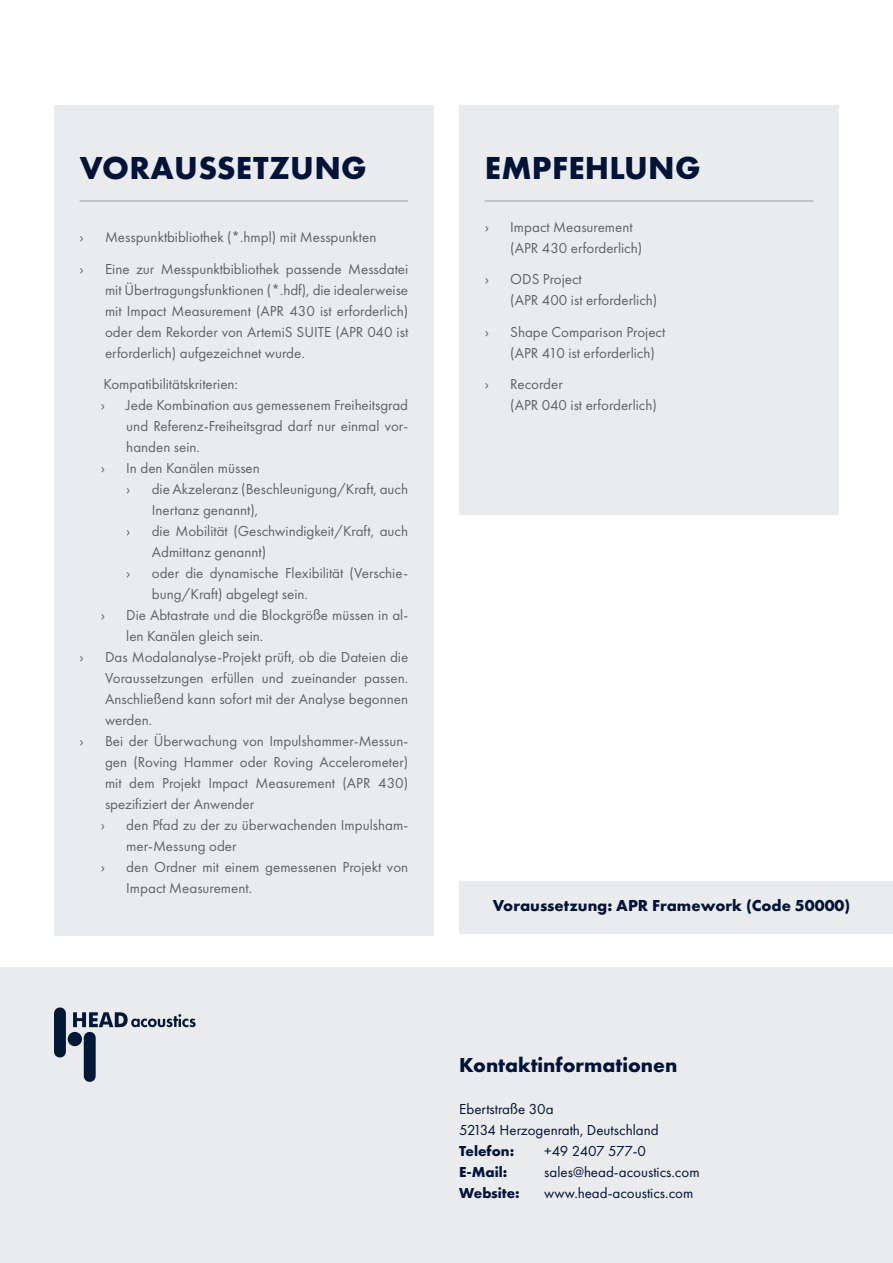
<style>
.page{position:relative;width:893px;height:1263px;background:#fff}
.page>*{position:absolute;margin:0;border:0;box-sizing:border-box;transform-origin:0 0}
.Ueberschrift_DE_Infokaesten_Key-feat__Ap{font:700 33px "Futura PT";letter-spacing:.01em;color:#001338}
.t1{font:700 21px "Futura PT";color:#001338}
.t2{font:700 16.5px "Futura PT";color:#001338}
.Liste_EN_Key-Features_Applications{font:15px/21px "Futura PT";color:#636366}
.t3{font:15px/21px "Futura PT";color:#001338}
.t4{font:700 15px "Futura PT";color:#001338}
.t5{font:15px "Futura PT";letter-spacing:-.03em;color:#001338}
</style>
<div class="page">
<div style="left:0;top:967px;width:893px;height:296px;background:#e9ebec"></div>
<svg style="left:54px;top:1007px;width:12px;height:51px"></svg>
<div style="left:68px;top:1032px;width:14px;height:14px;background:#001836;border-radius:50%"></div>
<svg style="left:73px;top:1012px;width:123px;height:70px"></svg>
<div style="left:54px;top:106px;width:380px;height:829px;background:#e9ebec"></div>
<div style="left:459px;top:106px;width:380px;height:409px;background:#e9ebec"></div>
<hr style="left:80px;top:200px;width:328px;height:2px;background:#a8a9ad">
<hr style="left:485px;top:200px;width:328px;height:2px;background:#a8a9ad">
<div style="left:459px;top:882px;width:434px;height:52px;background:#e9ebec"></div>
<p class="Ueberschrift_DE_Infokaesten_Key-feat__Ap" style="left:80px;top:147px;width:289px">VORAUSSETZUNG</p>
<p class="Liste_EN_Key-Features_Applications" style="left:80px;top:227px;width:6px">›</p>
<p class="Liste_EN_Key-Features_Applications" style="left:105px;top:227px;width:273px">Messpunktbibliothek (*.hmpl) mit Messpunkten</p>
<p class="Liste_EN_Key-Features_Applications" style="left:80px;top:258px;width:6px">›</p>
<p class="Liste_EN_Key-Features_Applications" style="left:105px;top:258px;width:305px;text-align:justify">Eine zur Messpunktbibliothek passende Messdatei mit Übertragungsfunktionen (*.hdf), die idealerweise mit Impact Measurement (APR 430 ist erforderlich) oder dem Rekorder von ArtemiS SUITE (APR 040 ist erforderlich) aufgezeichnet wurde.</p>
<p class="Liste_EN_Key-Features_Applications" style="left:103px;top:374px;width:136px">Kompatibilitätskriterien:</p>
<p class="Liste_EN_Key-Features_Applications" style="left:101px;top:395px;width:6px">›</p>
<p class="Liste_EN_Key-Features_Applications" style="left:126px;top:395px;width:283px;text-align:justify">Jede Kombination aus gemessenem Freiheitsgrad und Referenz-Freiheitsgrad darf nur einmal vor&shy;handen sein.</p>
<p class="Liste_EN_Key-Features_Applications" style="left:101px;top:458px;width:6px">›</p>
<p class="Liste_EN_Key-Features_Applications" style="left:126px;top:458px;width:135px">In den Kanälen müssen</p>
<p class="Liste_EN_Key-Features_Applications" style="left:126px;top:479px;width:6px">›</p>
<p class="Liste_EN_Key-Features_Applications" style="left:152px;top:479px;width:258px">die Akzeleranz (Beschleunigung/Kraft, auch<br>Inertanz genannt),</p>
<p class="Liste_EN_Key-Features_Applications" style="left:126px;top:521px;width:6px">›</p>
<p class="Liste_EN_Key-Features_Applications" style="left:152px;top:521px;width:258px">die Mobilität (Geschwindigkeit/Kraft, auch<br>Admittanz genannt)</p>
<p class="Liste_EN_Key-Features_Applications" style="left:126px;top:563px;width:6px">›</p>
<p class="Liste_EN_Key-Features_Applications" style="left:152px;top:563px;width:258px">oder die dynamische Flexibilität (Verschie&shy;bung/Kraft) abgelegt sein.</p>
<p class="Liste_EN_Key-Features_Applications" style="left:101px;top:605px;width:6px">›</p>
<p class="Liste_EN_Key-Features_Applications" style="left:126px;top:605px;width:283px">Die Abtastrate und die Blockgröße müssen in al&shy;len Kanälen gleich sein.</p>
<p class="Liste_EN_Key-Features_Applications" style="left:80px;top:647px;width:6px">›</p>
<p class="Liste_EN_Key-Features_Applications" style="left:105px;top:647px;width:305px;text-align:justify">Das Modalanalyse-Projekt prüft, ob die Dateien die Voraussetzungen erfüllen und zueinander passen.<br>Anschließend kann sofort mit der Analyse begonnen werden.</p>
<p class="Liste_EN_Key-Features_Applications" style="left:80px;top:731px;width:6px">›</p>
<p class="Liste_EN_Key-Features_Applications" style="left:105px;top:731px;width:305px;text-align:justify">Bei der Überwachung von Impulshammer-Messun&shy;gen (Roving Hammer oder Roving Accelerometer) mit dem Projekt Impact Measurement (APR 430) spezifiziert der Anwender</p>
<p class="Liste_EN_Key-Features_Applications" style="left:101px;top:815px;width:6px">›</p>
<p class="Liste_EN_Key-Features_Applications" style="left:126px;top:815px;width:283px">den Pfad zu der zu überwachenden Impulsham&shy;mer-Messung oder</p>
<p class="Liste_EN_Key-Features_Applications" style="left:101px;top:857px;width:6px">›</p>
<p class="Liste_EN_Key-Features_Applications" style="left:126px;top:857px;width:283px">den Ordner mit einem gemessenen Projekt von<br>Impact Measurement.</p>
<p class="Ueberschrift_DE_Infokaesten_Key-feat__Ap" style="left:485px;top:147px;width:217px">EMPFEHLUNG</p>
<p class="Liste_EN_Key-Features_Applications" style="left:485px;top:216px;width:6px">›</p>
<p class="Liste_EN_Key-Features_Applications" style="left:510px;top:216px;width:133px">Impact Measurement (APR 430 erforderlich)</p>
<p class="Liste_EN_Key-Features_Applications" style="left:485px;top:269px;width:6px">›</p>
<p class="Liste_EN_Key-Features_Applications" style="left:510px;top:269px;width:149px">ODS Project<br>(APR 400 ist erforderlich)</p>
<p class="Liste_EN_Key-Features_Applications" style="left:485px;top:321px;width:6px">›</p>
<p class="Liste_EN_Key-Features_Applications" style="left:510px;top:321px;width:157px">Shape Comparison Project (APR 410 ist erforderlich)</p>
<p class="Liste_EN_Key-Features_Applications" style="left:485px;top:374px;width:6px">›</p>
<p class="Liste_EN_Key-Features_Applications" style="left:510px;top:374px;width:148px">Recorder<br>(APR 040 ist erforderlich)</p>
<p class="t2" style="left:493px;top:894px;width:359px">Voraussetzung: APR Framework (Code 50000)</p>
<h2 class="t1" style="left:459px;top:1051px;width:220px">Kontaktinformationen</h2>
<p class="t3" style="left:459px;top:1098px;width:201px">Ebertstraße 30a<br>52134 Herzogenrath, Deutschland</p>
<p class="t4" style="left:459px;top:1141px;width:56px">Telefon:</p>
<p class="t5" style="left:544px;top:1142px;width:103px">+49 2407 577-0</p>
<p class="t4" style="left:459px;top:1162px;width:50px">E-Mail:</p>
<p class="t3" style="left:544px;top:1161px;width:157px">sales@head-acoustics.com</p>
<p class="t4" style="left:459px;top:1183px;width:62px">Website:</p>
<p class="t3" style="left:544px;top:1182px;width:151px">www.head-acoustics.com</p>
</div>
